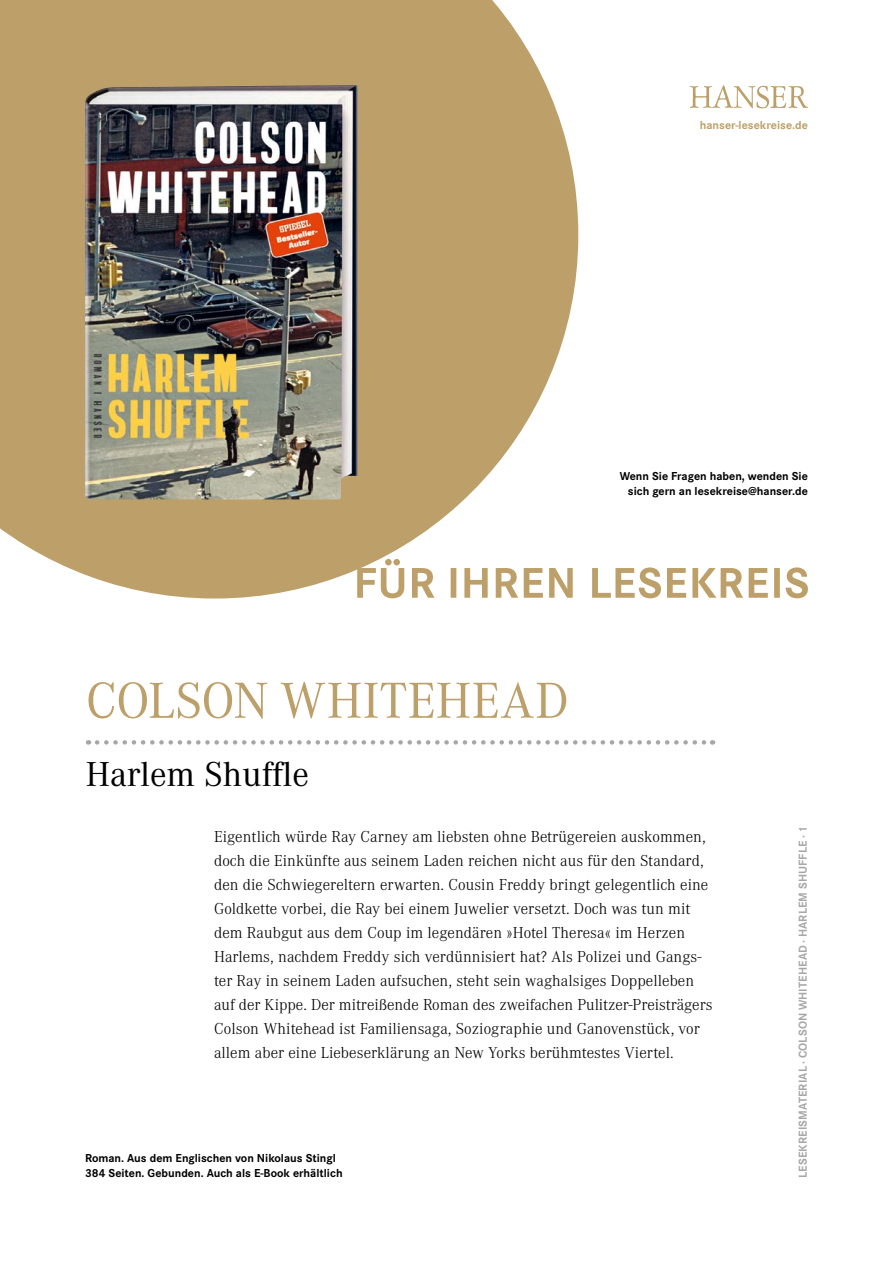
<style>
.page{position:relative;width:893px;height:1263px;background:#fff}
.page>*{position:absolute;margin:0;border:0;box-sizing:border-box;transform-origin:0 0}
.t1{font:52.5px "Corporate A";letter-spacing:.005em;color:#bda069}
.t2{font:36px "Corporate A";color:#000}
.t3{font:300 16.5px/24px "Corporate A";letter-spacing:.005em;color:#000}
.t4{font:700 12px/15px "Corporate S Pro";color:#000}
.t5{font:700 12px "Corporate S Pro";letter-spacing:.01em;color:#a7a7a8}
.t6{font:700 12px "Corporate S Pro";color:#bda069}
</style>
<div class="page">
<svg style="left:0;top:0;width:578px;height:598px;background:#c5ac7d"></svg>
<svg style="left:690px;top:85px;width:118px;height:23px"></svg>
<svg style="left:97px;top:740px;width:616px;height:5px"></svg>
<svg style="left:357px;top:559px;width:451px;height:39px"></svg>
<img style="left:85px;top:85px;width:273px;height:414px">
<p class="t6" style="left:700px;top:115px;width:110px">hanser-lesekreise.de</p>
<p class="t4" style="left:620px;top:467px;width:190px;text-align:right">Wenn Sie Fragen haben, wenden Sie sich gern an lesekreise@hanser.de</p>
<h1 class="t1" style="left:86px;top:665px;width:484px">COLSON WHITEHEAD</h1>
<h2 class="t2" style="left:86px;top:750px;width:225px">Harlem Shuffle</h2>
<p class="t3" style="left:214px;top:824px;width:500px">Eigentlich würde Ray Carney am liebsten ohne Betrügereien auskommen, doch die Einkünfte aus seinem Laden reichen nicht aus für den Standard, den die Schwiegereltern erwarten. Cousin Freddy bringt gelegentlich eine Goldkette vorbei, die Ray bei einem Juwelier versetzt. Doch was tun mit dem Raubgut aus dem Coup im legendären »Hotel Theresa« im Herzen Harlems, nachdem Freddy sich verdünnisiert hat? Als Polizei und Gangs&shy;ter Ray in seinem Laden aufsuchen, steht sein waghalsiges Doppelleben auf der Kippe. Der mitreißende Roman des zweifachen Pulitzer-Preisträgers Colson Whitehead ist Familiensaga, Soziographie und Ganovenstück, vor allem aber eine Liebeserklärung an New Yorks berühmtestes Viertel.</p>
<p class="t4" style="left:85px;top:1149px;width:259px">Roman. Aus dem Englischen von Nikolaus Stingl<br>384 Seiten. Gebunden. Auch als E-Book erhältlich</p>
<p class="t5" style="left:793px;top:1178px;width:354px;rotate:-90deg">LESEKREISMATERIAL · COLSON WHITEHEAD · HARLEM SHUFFLE · 1</p>
</div>
